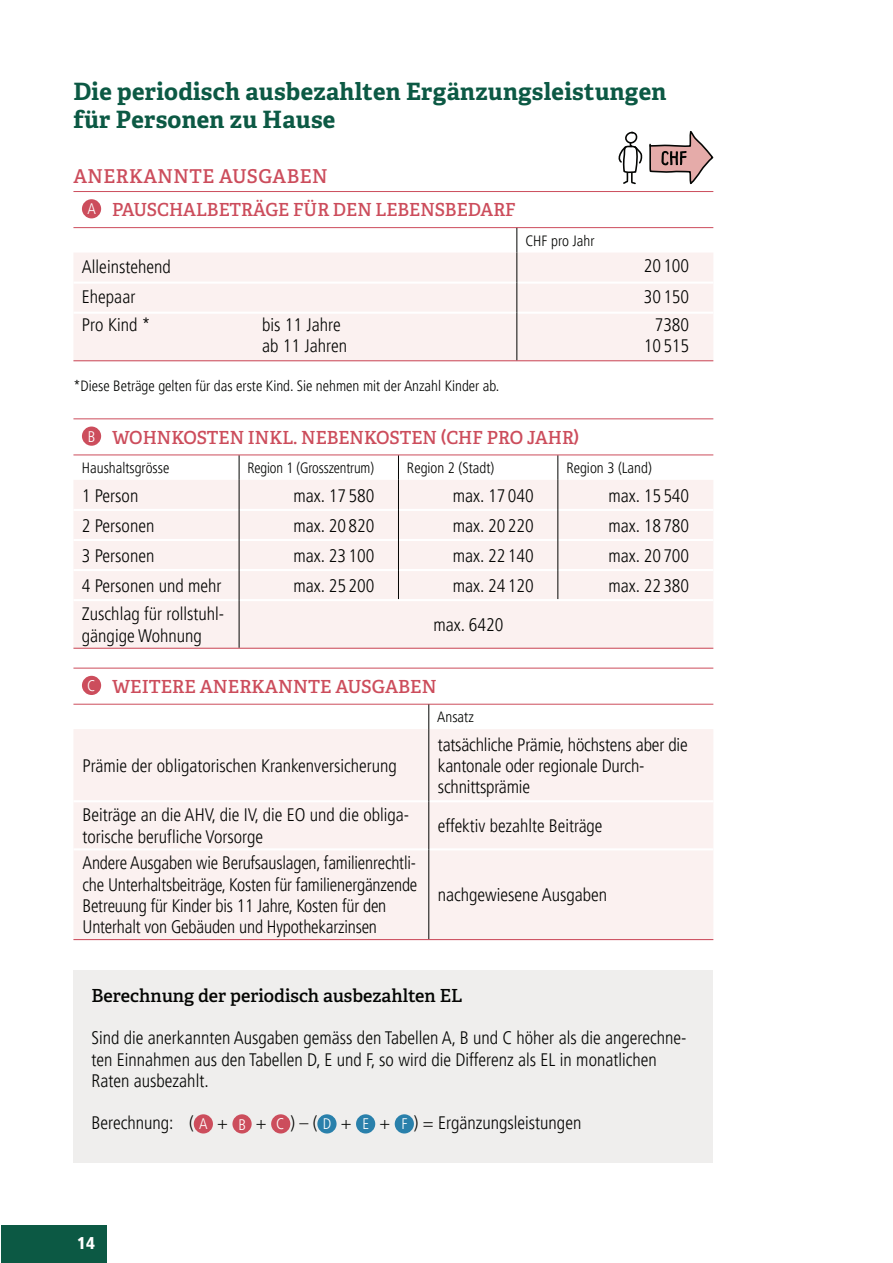
<style>
.page{position:relative;width:893px;height:1263px;background:#fff}
.page>*{position:absolute;margin:0;border:0;box-sizing:border-box;transform-origin:0 0}
.t1{font:700 23.85px/27.6px "Adelle";letter-spacing:.01em;color:#0c5944}
.t2{font:600 19.05px "Adelle";letter-spacing:.025em;color:#cc4d5c}
.t3{font:300 condensed 18px/21.1px "Frutiger LT Pro";color:#040503}
.t4{font:600 18px "Adelle";color:#cc4d5c}
.t5{font:600 18px "Adelle";color:#040503}
.t6{font:900 condensed 16.95px "Frutiger LT Pro";color:#fff}
.t7{font:300 condensed 14.85px "Frutiger LT Pro";color:#040503}
.s1{font-family:"Frutiger LT Pro";font-weight:300;font-stretch:condensed;font-size:15.3px;color:#fff}
.s2{font-size:15.3px;color:#fff}
</style>
<div class="page">
<div style="left:1px;top:1225px;width:106px;height:38px;background:#0c5944"></div>
<div style="left:74px;top:253px;width:639px;height:107px;background:#fbf1f0"></div>
<hr style="left:73px;top:191px;width:640px;height:1px;background:#cc4d5c">
<hr style="left:73px;top:360px;width:640px;height:1px;background:#cc4d5c">
<hr style="left:73px;top:282px;width:444px;height:2px;background:#fff">
<hr style="left:517px;top:282px;width:196px;height:2px;background:#fff">
<hr style="left:73px;top:312px;width:444px;height:2px;background:#fff">
<hr style="left:517px;top:312px;width:196px;height:2px;background:#fff">
<svg style="left:73px;top:204px;width:640px;height:49px"></svg>
<hr style="left:517px;top:253px;width:1px;height:30px;background:#040503">
<hr style="left:517px;top:283px;width:1px;height:30px;background:#040503">
<hr style="left:517px;top:313px;width:1px;height:47px;background:#040503">
<div style="left:82px;top:199px;width:19px;height:19px;background:#cc4d5c;border-radius:50%"></div>
<div style="left:73px;top:480px;width:640px;height:168px;background:#fbf1f0"></div>
<hr style="left:73px;top:648px;width:640px;height:1px;background:#cc4d5c">
<svg style="left:73px;top:419px;width:640px;height:61px"></svg>
<hr style="left:73px;top:455px;width:640px;height:1px;background:#cc4d5c">
<hr style="left:73px;top:509px;width:166px;height:2px;background:#fff">
<hr style="left:239px;top:509px;width:159px;height:2px;background:#fff">
<hr style="left:399px;top:509px;width:158px;height:2px;background:#fff">
<hr style="left:558px;top:509px;width:155px;height:2px;background:#fff">
<hr style="left:73px;top:539px;width:166px;height:2px;background:#fff">
<hr style="left:239px;top:539px;width:159px;height:2px;background:#fff">
<hr style="left:399px;top:539px;width:158px;height:2px;background:#fff">
<hr style="left:558px;top:539px;width:155px;height:2px;background:#fff">
<hr style="left:73px;top:569px;width:166px;height:2px;background:#fff">
<hr style="left:239px;top:569px;width:159px;height:2px;background:#fff">
<hr style="left:399px;top:569px;width:158px;height:2px;background:#fff">
<hr style="left:558px;top:569px;width:155px;height:2px;background:#fff">
<hr style="left:73px;top:599px;width:166px;height:2px;background:#fff">
<hr style="left:239px;top:599px;width:474px;height:2px;background:#fff">
<hr style="left:239px;top:480px;width:1px;height:30px;background:#040503">
<hr style="left:398px;top:480px;width:1px;height:30px;background:#040503">
<hr style="left:557px;top:480px;width:1px;height:30px;background:#040503">
<hr style="left:239px;top:510px;width:1px;height:30px;background:#040503">
<hr style="left:398px;top:510px;width:1px;height:30px;background:#040503">
<hr style="left:557px;top:510px;width:1px;height:30px;background:#040503">
<hr style="left:239px;top:540px;width:1px;height:30px;background:#040503">
<hr style="left:398px;top:540px;width:1px;height:30px;background:#040503">
<hr style="left:557px;top:540px;width:1px;height:30px;background:#040503">
<hr style="left:239px;top:570px;width:1px;height:30px;background:#040503">
<svg style="left:398px;top:570px;width:1px;height:29px"></svg>
<svg style="left:557px;top:570px;width:1px;height:29px"></svg>
<hr style="left:239px;top:600px;width:1px;height:48px;background:#040503">
<div style="left:82px;top:427px;width:19px;height:19px;background:#cc4d5c;border-radius:50%"></div>
<div style="left:74px;top:729px;width:639px;height:210px;background:#fbf1f0"></div>
<hr style="left:73px;top:939px;width:640px;height:1px;background:#cc4d5c">
<hr style="left:73px;top:800px;width:355px;height:2px;background:#fff">
<hr style="left:429px;top:800px;width:284px;height:2px;background:#fff">
<hr style="left:73px;top:848px;width:355px;height:2px;background:#fff">
<hr style="left:429px;top:848px;width:284px;height:2px;background:#fff">
<svg style="left:73px;top:668px;width:640px;height:61px"></svg>
<hr style="left:428px;top:729px;width:1px;height:72px;background:#040503">
<hr style="left:428px;top:801px;width:1px;height:48px;background:#040503">
<hr style="left:428px;top:849px;width:1px;height:90px;background:#040503">
<div style="left:82px;top:676px;width:19px;height:19px;background:#cc4d5c;border-radius:50%"></div>
<div style="left:73px;top:970px;width:640px;height:193px;background:#efeeed"></div>
<div style="left:194px;top:1114px;width:19px;height:20px;background:#cc4d5c;border-radius:50%"></div>
<div style="left:232px;top:1114px;width:20px;height:20px;background:#cc4d5c;border-radius:50%"></div>
<div style="left:271px;top:1114px;width:19px;height:20px;background:#cc4d5c;border-radius:50%"></div>
<div style="left:317px;top:1114px;width:20px;height:20px;background:#2980ab;border-radius:50%"></div>
<div style="left:356px;top:1114px;width:19px;height:20px;background:#2980ab;border-radius:50%"></div>
<div style="left:395px;top:1114px;width:19px;height:20px;background:#2980ab;border-radius:50%"></div>
<svg style="left:649px;top:131px;width:65px;height:54px"></svg>
<svg style="left:618px;top:131px;width:24px;height:54px"></svg>
<h1 class="t1" style="left:73px;top:79px;width:594px">Die periodisch ausbezahlten Ergänzungsleistungen für Personen zu Hause</h1>
<p class="t2" style="left:73px;top:168px;width:256px">ANERKANNTE AUSGABEN</p>
<p class="t4" style="left:87px;top:202px;width:430px"><sup>A</sup> PAUSCHALBETRÄGE FÜR DEN LEBENSBEDARF</p>
<p class="t7" style="left:525px;top:231px;width:71px">CHF pro Jahr</p>
<p class="t3" style="left:82px;top:256px;width:90px">Alleinstehend</p>
<p class="t3" style="left:644px;top:255px;width:47px">20 100</p>
<p class="t3" style="left:82px;top:286px;width:55px">Ehepaar</p>
<p class="t3" style="left:644px;top:286px;width:47px">30 150</p>
<p class="t3" style="left:82px;top:314px;width:70px">Pro Kind *</p>
<p class="t3" style="left:262px;top:314px;width:86px">bis 11 Jahre ab 11 Jahren</p>
<p class="t3" style="left:644px;top:314px;width:47px;text-align:right">7380<br>10 515</p>
<p class="t7" style="left:73px;top:377px;width:427px">*Diese Beträge gelten für das erste Kind. Sie nehmen mit der Anzahl Kinder ab.</p>
<p class="t4" style="left:88px;top:430px;width:493px"><span class="s1">B</span> WOHNKOSTEN INKL. NEBENKOSTEN (CHF PRO JAHR)</p>
<p class="t7" style="left:82px;top:459px;width:89px">Haushaltsgrösse</p>
<p class="t7" style="left:248px;top:459px;width:128px">Region 1 (Grosszentrum)</p>
<p class="t7" style="left:407px;top:459px;width:89px">Region 2 (Stadt)</p>
<p class="t7" style="left:566px;top:459px;width:87px">Region 3 (Land)</p>
<p class="t3" style="left:82px;top:485px;width:58px">1 Person</p>
<p class="t3" style="left:293px;top:485px;width:82px">max. 17 580</p>
<p class="t3" style="left:453px;top:485px;width:82px">max. 17 040</p>
<p class="t3" style="left:608px;top:485px;width:82px">max. 15 540</p>
<p class="t3" style="left:82px;top:515px;width:74px">2 Personen</p>
<p class="t3" style="left:293px;top:515px;width:82px">max. 20 820</p>
<p class="t3" style="left:453px;top:515px;width:82px">max. 20 220</p>
<p class="t3" style="left:608px;top:515px;width:82px">max. 18 780</p>
<p class="t3" style="left:82px;top:545px;width:74px">3 Personen</p>
<p class="t3" style="left:293px;top:545px;width:82px">max. 23 100</p>
<p class="t3" style="left:453px;top:545px;width:82px">max. 22 140</p>
<p class="t3" style="left:608px;top:545px;width:82px">max. 20 700</p>
<p class="t3" style="left:82px;top:575px;width:141px">4 Personen und mehr</p>
<p class="t3" style="left:293px;top:575px;width:82px">max. 25 200</p>
<p class="t3" style="left:453px;top:575px;width:82px">max. 24 120</p>
<p class="t3" style="left:608px;top:575px;width:82px">max. 22 380</p>
<p class="t3" style="left:82px;top:603px;width:144px">Zuschlag für rollstuhl&shy;gängige Wohnung</p>
<p class="t3" style="left:433px;top:614px;width:71px">max. 6420</p>
<p class="t4" style="left:87px;top:679px;width:351px"><span class="s1">C</span> WEITERE ANERKANNTE AUSGABEN</p>
<p class="t7" style="left:437px;top:708px;width:38px">Ansatz</p>
<p class="t3" style="left:82px;top:755px;width:316px">Prämie der obligatorischen Krankenversicherung</p>
<p class="t3" style="left:438px;top:734px;width:251px">tatsächliche Prämie, höchstens aber die kantonale oder regionale Durch&shy;schnittsprämie</p>
<p class="t3" style="left:82px;top:805px;width:328px">Beiträge an die AHV, die IV, die EO und die obliga&shy;torische berufliche Vorsorge</p>
<p class="t3" style="left:438px;top:815px;width:166px">effektiv bezahlte Beiträge</p>
<p class="t3" style="left:82px;top:852px;width:336px">Andere Ausgaben wie Berufsauslagen, familienrechtli&shy;che Unterhaltsbeiträge, Kosten für familienergänzende Betreuung für Kinder bis 11 Jahre, Kosten für den Unterhalt von Gebäuden und Hypothekarzinsen</p>
<p class="t3" style="left:438px;top:884px;width:171px">nachgewiesene Ausgaben</p>
<p class="t5" style="left:91px;top:988px;width:372px">Berechnung der periodisch ausbezahlten EL</p>
<p class="t3" style="left:91px;top:1027px;width:596px">Sind die anerkannten Ausgaben gemäss den Tabellen A, B und C höher als die angerechne&shy;ten Einnahmen aus den Tabellen D, E und F, so wird die Differenz als EL in monatlichen<br>Raten ausbezahlt.</p>
<p class="t3" style="left:91px;top:1112px;width:491px">Berechnung: ( <span class="s2">A</span> + <span class="s2">B</span> + <span class="s2">C</span> ) – ( <span class="s2">D</span> + <span class="s2">E</span> + <span class="s2">F</span> ) = Ergänzungsleistungen</p>
<p class="t6" style="left:77px;top:1233px;width:20px">14</p>
</div>
